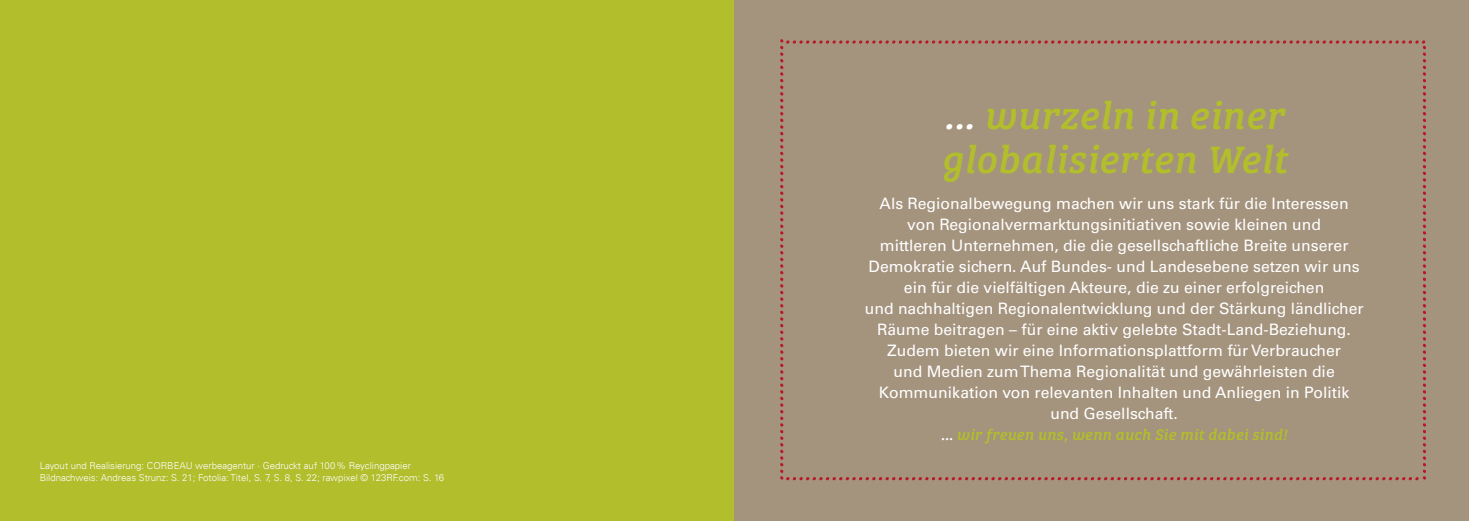
<style>
.page{position:relative;width:1469px;height:521px;background:#fff}
.page>*{position:absolute;margin:0;border:0;box-sizing:border-box;transform-origin:0 0}
.t1{font:italic 39.73px/43.8px "Bree Serif";letter-spacing:.02em;color:#b2be2c}
.t2{font:15.75px/21px "Univers LT Std";color:#fff;text-align:center}
.t3{font:italic 15.75px "Bree Serif";letter-spacing:.02em;color:#b2be2c}
.t4{font:300 9.62px/12.2px "Univers LT";color:#fff}
.s1{color:#fff}
</style>
<div class="page">
<div style="left:0;top:0;width:734px;height:521px;background:#b2be2c"></div>
<div style="left:734px;top:0;width:734px;height:521px;background:#a4937d"></div>
<svg style="left:780px;top:39px;width:645px;height:441px"></svg>
<p class="t4" style="left:40px;top:459px;width:406px">Layout und Realisierung: CORBEAU werbeagentur · Gedruckt auf 100% Reyclingpapier<br>Bildnachweis: Andreas Strunz: S. 21; Fotolia: Titel, S. 7, S. 8, S. 22; rawpixel © 123RF.com: S. 16</p>
<h1 class="t1" style="left:941px;top:91px;width:347px"><span class="s1">…</span> wurzeln in einer globalisierten Welt</h1>
<p class="t2" style="left:864px;top:193px;width:500px">Als Regionalbewegung machen wir uns stark für die Interessen von Regionalvermarktungsinitiativen sowie kleinen und<br>mittleren Unternehmen, die die gesellschaftliche Breite unserer Demokratie sichern. Auf Bundes- und Landesebene setzen wir uns ein für die vielfältigen Akteure, die zu einer erfolgreichen<br>und nachhaltigen Regionalentwicklung und der Stärkung ländlicher Räume beitragen – für eine aktiv gelebte Stadt-Land-Beziehung.<br>Zudem bieten wir eine Informationsplattform für Verbraucher<br>und Medien zum Thema Regionalität und gewährleisten die Kommunikation von relevanten Inhalten und Anliegen in Politik und Gesellschaft.</p>
<p class="t3" style="left:941px;top:422px;width:348px"><span class="s1">…</span> wir freuen uns, wenn auch Sie mit dabei sind!</p>
</div>
